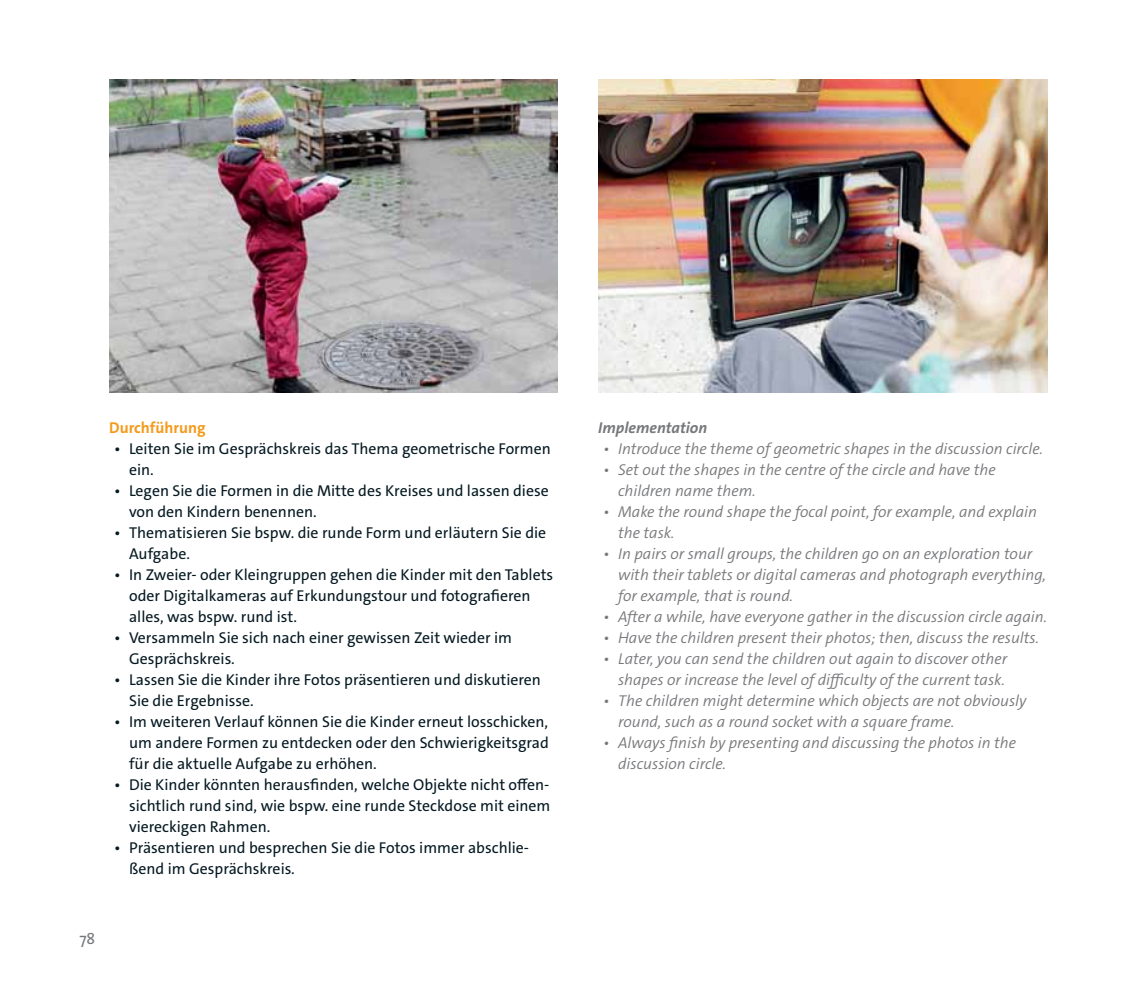
<style>
.page{position:relative;width:1127px;height:993px;background:#fff}
.page>*{position:absolute;margin:0;border:0;box-sizing:border-box;transform-origin:0 0}
.t1{font:15.75px/21px "The Sans C4 s";color:#051922}
.t2{font:italic 300 15.75px/21px "The Sans C4 s";color:#77787b}
.t3{font:italic 700 15.75px "The Sans C4 s";color:#77787b}
.t4{font:700 15.75px "The Sans C4 s";color:#f49a1b}
.t5{font:15.75px "The Sans C4 s";color:#77787b}
</style>
<div class="page">
<img style="left:109px;top:79px;width:448px;height:313px">
<img style="left:598px;top:79px;width:449px;height:313px">
<p class="t4" style="left:109px;top:421px;width:98px">Durchführung</p>
<p class="t1" style="left:129px;top:439px;width:423px;text-indent:-15px">• Leiten Sie im Gesprächskreis das Thema geometrische Formen ein.</p>
<p class="t1" style="left:129px;top:481px;width:421px;text-indent:-15px">• Legen Sie die Formen in die Mitte des Kreises und lassen diese von den Kindern benennen.</p>
<p class="t1" style="left:129px;top:523px;width:418px;text-indent:-15px">• Thematisieren Sie bspw. die runde Form und erläutern Sie die<br>Aufgabe.</p>
<p class="t1" style="left:129px;top:565px;width:425px;text-indent:-15px">• In Zweier- oder Kleingruppen gehen die Kinder mit den Tablets oder Digitalkameras auf Erkundungstour und fotografieren alles, was bspw. rund ist.</p>
<p class="t1" style="left:129px;top:628px;width:384px;text-indent:-15px">• Versammeln Sie sich nach einer gewissen Zeit wieder im<br>Gesprächskreis.</p>
<p class="t1" style="left:129px;top:670px;width:413px;text-indent:-15px">• Lassen Sie die Kinder ihre Fotos präsentieren und diskutieren<br>Sie die Ergebnisse.</p>
<p class="t1" style="left:129px;top:712px;width:421px;text-align:justify;text-indent:-15px">• Im weiteren Verlauf können Sie die Kinder erneut losschicken, um andere Formen zu entdecken oder den Schwierigkeitsgrad für die aktuelle Aufgabe zu erhöhen.</p>
<p class="t1" style="left:129px;top:775px;width:422px;text-align:justify;text-indent:-15px">• Die Kinder könnten herausfinden, welche Objekte nicht offen&shy;sichtlich rund sind, wie bspw. eine runde Steckdose mit einem viereckigen Rahmen.</p>
<p class="t1" style="left:129px;top:838px;width:401px;text-indent:-15px">• Präsentieren und besprechen Sie die Fotos immer abschlie&shy;ßend im Gesprächskreis.</p>
<p class="t5" style="left:79px;top:932px;width:17px">78</p>
<p class="t3" style="left:598px;top:421px;width:110px">Implementation</p>
<p class="t2" style="left:603px;top:439px;width:441px">• Introduce the theme of geometric shapes in the discussion circle.</p>
<p class="t2" style="left:618px;top:460px;width:379px;text-indent:-15px">• Set out the shapes in the centre of the circle and have the children name them.</p>
<p class="t2" style="left:618px;top:502px;width:420px;text-indent:-15px">• Make the round shape the focal point, for example, and explain the task.</p>
<p class="t2" style="left:618px;top:544px;width:429px;text-indent:-15px">• In pairs or small groups, the children go on an exploration tour with their tablets or digital cameras and photograph everything, for example, that is round.</p>
<p class="t2" style="left:603px;top:607px;width:445px">• After a while, have everyone gather in the discussion circle again.</p>
<p class="t2" style="left:603px;top:628px;width:437px">• Have the children present their photos; then, discuss the results.</p>
<p class="t2" style="left:603px;top:649px;width:405px;text-align:right">• Later, you can send the children out again to discover other shapes or increase the level of difficulty of the current task.</p>
<p class="t2" style="left:618px;top:691px;width:410px;text-indent:-15px">• The children might determine which objects are not obviously round, such as a round socket with a square frame.</p>
<p class="t2" style="left:618px;top:733px;width:399px;text-indent:-15px">• Always finish by presenting and discussing the photos in the discussion circle.</p>
</div>
